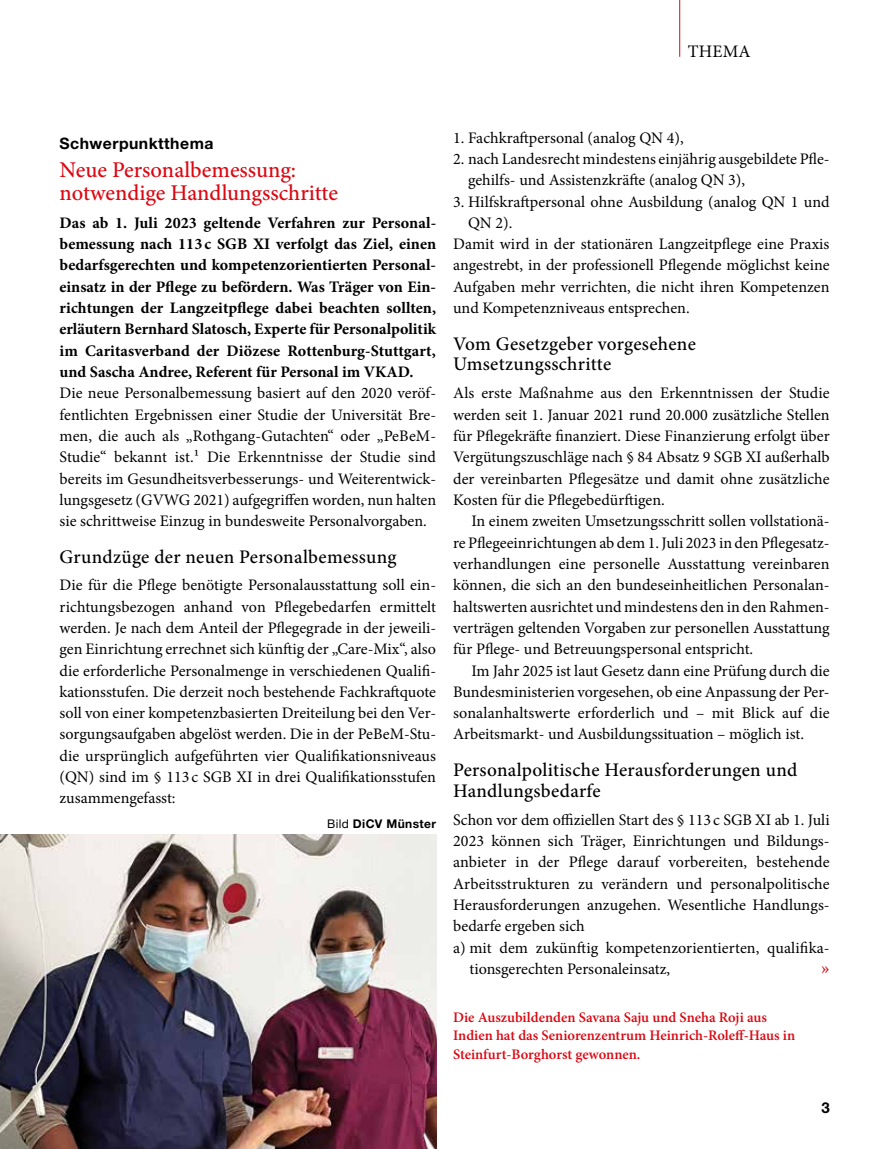
<style>
.page{position:relative;width:885px;height:1149px;background:#fff}
.page>*{position:absolute;margin:0;border:0;box-sizing:border-box;transform-origin:0 0}
.t1{font:500 22.5px/23.4px "Minion Pro";letter-spacing:-.005em;color:#db0812}
.t2{font:19.5px "Minion Pro";color:#db0812}
.t3{font:500 19.2px/20.9px "Minion Pro";letter-spacing:.015em;color:#000}
.t4{font:17.55px "Minion Pro";letter-spacing:.01em;color:#000}
.t5{font:16.05px/21.3px "Minion Pro";color:#000;text-align:justify}
.t6{font:700 16.05px/21.3px "Minion Pro";color:#000;text-align:justify}
.t7{font:700 15.75px "Helvetica Neue LT Std";letter-spacing:.03em;color:#000}
.t8{font:700 15px "Helvetica Neue LT Std";color:#000}
.t9{font:600 14.55px/18.8px "Minion Pro";color:#db0812}
.t10{font:700 12px "Helvetica Neue LT Std";letter-spacing:.03em;color:#000}
.s1{font-weight:400}
</style>
<div class="page">
<hr style="left:679px;top:0;width:1px;height:57px;background:#db0812">
<img style="left:0;top:834px;width:436px;height:314px">
<p class="t4" style="left:687px;top:39px;width:64px">THEMA</p>
<p class="t7" style="left:60px;top:134px;width:155px">Schwerpunktthema</p>
<h1 class="t1" style="left:60px;top:158px;width:280px">Neue Personalbemessung: notwendige Handlungsschritte</h1>
<p class="t6" style="left:60px;top:212px;width:378px">Das ab 1. Juli 2023 geltende Verfahren zur Personal&shy;bemessung nach 113 c SGB XI verfolgt das Ziel, einen bedarfsgerechten und kompetenzorientierten Personal&shy;einsatz in der Pflege zu befördern. Was Träger von Ein&shy;richtungen der Langzeitpflege dabei beachten sollten, erläutern Bernhard Slatosch, Experte für Personalpolitik im Caritasverband der Diözese Rottenburg-Stuttgart, und Sascha Andree, Referent für Personal im VKAD.</p>
<p class="t5" style="left:60px;top:382px;width:378px;text-align:left">Die neue Personalbemessung basiert auf den 2020 veröf&shy;fentlichten Ergebnissen einer Studie der Universität Bre&shy;men, die auch als „Rothgang-Gutachten“ oder „PeBeM-- Studie“ bekannt ist.1 Die Erkenntnisse der Studie sind bereits im Gesundheitsverbesserungs- und Weiterentwick&shy;lungsgesetz (GVWG 2021) aufgegriffen worden, nun halten sie schrittweise Einzug in bundesweite Personalvorgaben.</p>
<p class="t3" style="left:60px;top:546px;width:338px">Grundzüge der neuen Personalbemessung</p>
<p class="t5" style="left:60px;top:574px;width:378px">Die für die Pflege benötigte Personalausstattung soll ein&shy;richtungsbezogen anhand von Pflegebedarfen ermittelt werden. Je nach dem Anteil der Pflegegrade in der jeweili&shy;gen Einrichtung errechnet sich künftig der „Care-Mix“, also die erforderliche Personalmenge in verschiedenen Qualifi&shy;kationsstufen. Die derzeit noch bestehende Fachkraftquote soll von einer kompetenzbasierten Dreiteilung bei den Ver&shy;sorgungsaufgaben abgelöst werden. Die in der PeBeM-Stu&shy;die ursprünglich aufgeführten vier Qualifikationsniveaus (QN) sind im § 113 c SGB XI in drei Qualifikationsstufen zusammengefasst:</p>
<p class="t10" style="left:327px;top:816px;width:110px"><span class="s1">Bild</span> DiCV Münster</p>
<p class="t5" style="left:453px;top:127px;width:232px">1. Fachkraftpersonal (analog QN 4),</p>
<p class="t5" style="left:468px;top:148px;width:363px;text-indent:-15px">2. nach Landesrecht mindestens einjährig ausgebildete Pfle&shy;gehilfs- und Assistenzkräfte (analog QN 3),</p>
<p class="t5" style="left:453px;top:191px;width:378px">3. Hilfskraftpersonal ohne Ausbildung (analog QN 1 und</p>
<p class="t5" style="left:468px;top:212px;width:46px">QN 2).</p>
<p class="t5" style="left:453px;top:233px;width:378px">Damit wird in der stationären Langzeitpflege eine Praxis</p>
<p class="t5" style="left:453px;top:255px;width:378px">angestrebt, in der professionell Pflegende möglichst keine</p>
<p class="t5" style="left:453px;top:276px;width:378px">Aufgaben mehr verrichten, die nicht ihren Kompetenzen</p>
<p class="t5" style="left:453px;top:297px;width:238px">und Kompetenzniveaus entsprechen.</p>
<p class="t3" style="left:453px;top:333px;width:244px">Vom Gesetzgeber vorgesehene<br>Umsetzungsschritte</p>
<p class="t5" style="left:453px;top:382px;width:378px">Als erste Maßnahme aus den Erkenntnissen der Studie werden seit 1. Januar 2021 rund 20.000 zusätzliche Stellen für Pflegekräfte finanziert. Diese Finanzierung erfolgt über Vergütungszuschläge nach § 84 Absatz 9 SGB XI außerhalb der vereinbarten Pflegesätze und damit ohne zusätzliche Kosten für die Pflegebedürftigen.</p>
<p class="t5" style="left:453px;top:510px;width:378px;text-indent:18px">In einem zweiten Umsetzungsschritt sollen vollstationä&shy;re Pflegeeinrichtungen ab dem 1. Juli 2023 in den Pflegesatz&shy;verhandlungen eine personelle Ausstattung vereinbaren können, die sich an den bundeseinheitlichen Personalan&shy;haltswerten ausrichtet und mindestens den in den Rahmen&shy;verträgen geltenden Vorgaben zur personellen Ausstattung für Pflege- und Betreuungspersonal entspricht.</p>
<p class="t5" style="left:453px;top:659px;width:378px;text-indent:18px">Im Jahr 2025 ist laut Gesetz dann eine Prüfung durch die Bundesministerien vorgesehen, ob eine Anpassung der Per&shy;sonalanhaltswerte erforderlich und – mit Blick auf die Arbeitsmarkt- und Ausbildungssituation – möglich ist.</p>
<p class="t3" style="left:453px;top:759px;width:345px">Personalpolitische Herausforderungen und<br>Handlungsbedarfe</p>
<p class="t5" style="left:453px;top:808px;width:378px">Schon vor dem offiziellen Start des § 113 c SGB XI ab 1. Juli</p>
<p class="t5" style="left:453px;top:830px;width:378px">2023 können sich Träger, Einrichtungen und Bildungs-</p>
<p class="t5" style="left:453px;top:851px;width:378px">anbieter in der Pflege darauf vorbereiten, bestehende</p>
<p class="t5" style="left:453px;top:872px;width:378px">Arbeitsstrukturen zu verändern und personalpolitische</p>
<p class="t5" style="left:453px;top:894px;width:378px">Herausforderungen anzugehen. Wesentliche Handlungs-</p>
<p class="t5" style="left:453px;top:915px;width:133px">bedarfe ergeben sich</p>
<p class="t5" style="left:453px;top:936px;width:378px">a) mit dem zukünftig kompetenzorientierten, qualifika-</p>
<p class="t5" style="left:469px;top:957px;width:202px">tionsgerechten Personaleinsatz,</p>
<p class="t2" style="left:820px;top:954px;width:10px">»</p>
<p class="t9" style="left:453px;top:1007px;width:343px">Die Auszubildenden Savana Saju und Sneha Roji aus<br>Indien hat das Seniorenzentrum Heinrich-Roleff-Haus in<br>Steinfurt-Borghorst gewonnen.</p>
<p class="t8" style="left:821px;top:1098px;width:10px">3</p>
</div>
